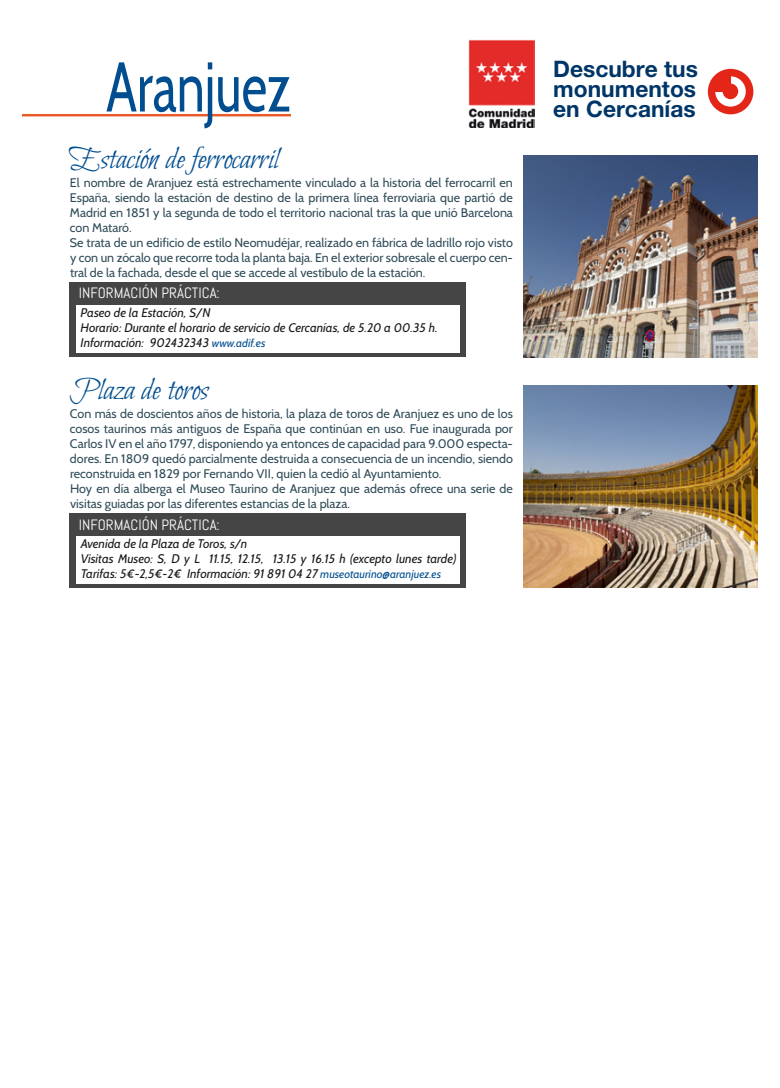
<style>
.page{position:relative;width:780px;height:1088px;background:#fff}
.page>*{position:absolute;margin:0;border:0;box-sizing:border-box;transform-origin:0 0}
.t1{font:70.12px "Cabin";color:#004e8f;scale:.71 1}
.t2{font:32.5px "Bilbo Swash Caps";color:#004e8f}
.t3{font:700 22.75px/20px "Helvetica Neue LT Pro";color:#003567;text-align:justify}
.t4{font:15px "Abel";color:#fff}
.t5{font:12.5px/15px "Cabin";color:#2f4b58}
.t6{font:italic 12.5px/15px "Cabin";color:#1a171b}
.s1{font-size:11.25px;color:#004e8f}
</style>
<div class="page">
<hr style="left:23px;top:114px;width:268px;height:2px;background:#e95b29">
<img style="left:523px;top:155px;width:234px;height:202px">
<div style="left:69px;top:281px;width:396px;height:75px;background:#454545"></div>
<div style="left:76px;top:305px;width:383px;height:47px;background:#fff"></div>
<div style="left:69px;top:513px;width:396px;height:75px;background:#454545"></div>
<div style="left:76px;top:536px;width:383px;height:47px;background:#fff"></div>
<img style="left:523px;top:386px;width:234px;height:202px">
<div style="left:707px;top:69px;width:46px;height:45px;background:#e42618;border-radius:50%"></div>
<div style="left:715px;top:76px;width:30px;height:31px;background:#fff;border-radius:50%"></div>
<div style="left:722px;top:84px;width:16px;height:15px;background:#e42618;border-radius:50%"></div>
<div style="left:715px;top:76px;width:15px;height:16px;background:#e42618"></div>
<img style="left:468px;top:39px;width:67px;height:89px">
<h1 class="t1" style="left:106px;top:44px;width:261px">Aranjuez</h1>
<h2 class="t2" style="left:70px;top:140px;width:211px">Estación de ferrocarril</h2>
<p class="t5" style="left:70px;top:175px;width:444px">El nombre de Aranjuez está estrechamente vinculado a la historia del ferrocarril en España, siendo la estación de destino de la primera línea ferroviaria que partió de Madrid en 1851 y la segunda de todo el territorio nacional tras la que unió Barcelona con Mataró.<br>Se trata de un edificio de estilo Neomudéjar, realizado en fábrica de ladrillo rojo visto y con un zócalo que recorre toda la planta baja. En el exterior sobresale el cuerpo cen&shy;tral de la fachada, desde el que se accede al vestíbulo de la estación.</p>
<p class="t6" style="left:81px;top:305px;width:358px">Paseo de la Estación, S/N<br>Horario: Durante el horario de servicio de Cercanías, de 5.20 a 00.35 h.<br>Información: 902432343 <span class="s1">www.adif.es</span></p>
<p class="t4" style="left:79px;top:284px;width:142px">INFORMACIÓN PRÁCTICA:</p>
<h2 class="t2" style="left:70px;top:371px;width:140px">Plaza de toros</h2>
<p class="t5" style="left:70px;top:406px;width:444px">Con más de doscientos años de historia, la plaza de toros de Aranjuez es uno de los cosos taurinos más antiguos de España que continúan en uso. Fue inaugurada por Carlos IV en el año 1797, disponiendo ya entonces de capacidad para 9.000 especta&shy;dores. En 1809 quedó parcialmente destruida a consecuencia de un incendio, siendo reconstruida en 1829 por Fernando VII, quien la cedió al Ayuntamiento.<br>Hoy en día alberga el Museo Taurino de Aranjuez que además ofrece una serie de visitas guiadas por las diferentes estancias de la plaza.</p>
<p class="t6" style="left:81px;top:536px;width:377px">Avenida de la Plaza de Toros, s/n<br>Visitas Museo: S, D y L 11.15, 12.15, 13.15 y 16.15 h (excepto lunes tarde)<br>Tarifas: 5€-2,5€-2€ Información: 91 891 04 27 <span class="s1">museotaurino@aranjuez.es</span></p>
<p class="t4" style="left:79px;top:515px;width:142px">INFORMACIÓN PRÁCTICA:</p>
<h3 class="t3" style="left:553px;top:58px;width:146px">Descubre tus monumentos en Cercanías</h3>
</div>
